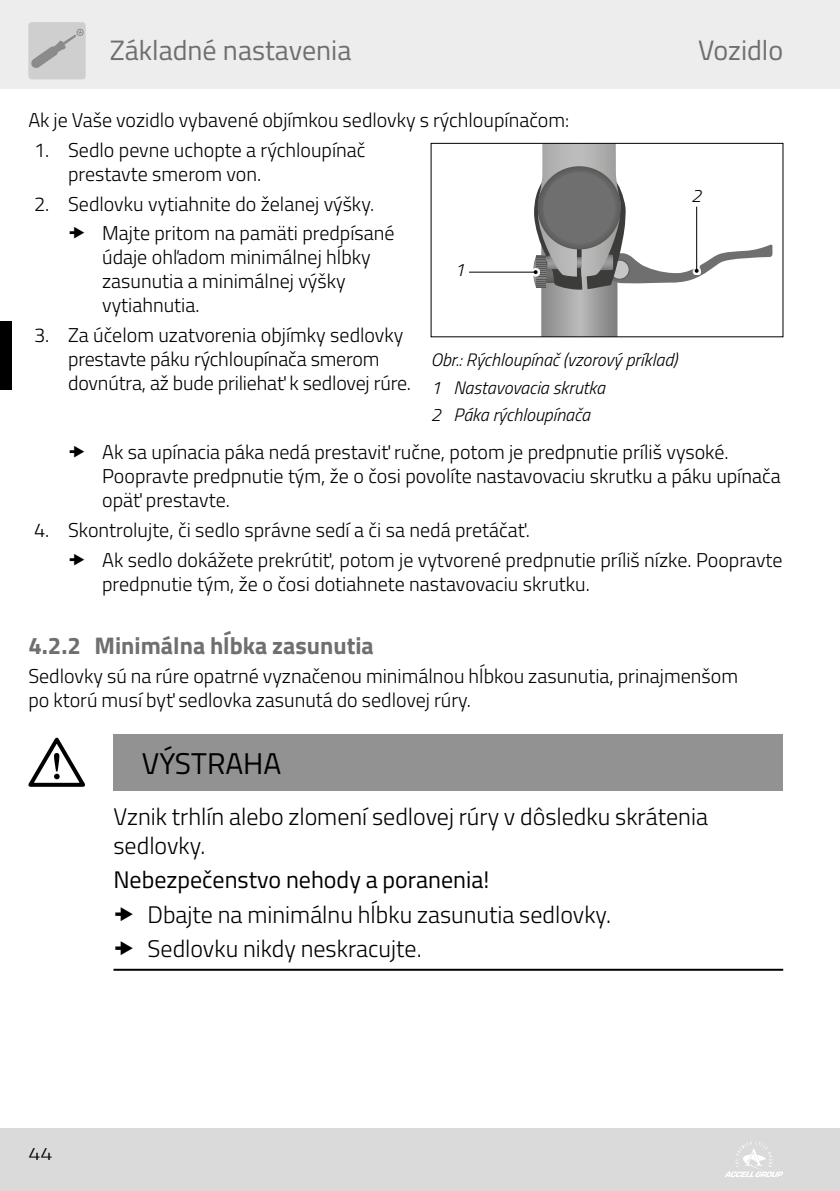
<style>
.page{position:relative;width:840px;height:1191px;background:#fff}
.page>*{position:absolute;margin:0;border:0;box-sizing:border-box;transform-origin:0 0}
.t1{font:30px "Titillium Web";color:#000}
.t2{font:28px "Titillium Web";color:#706f6f}
.t3{font:300 24px/28.8px "Titillium Web";color:#000}
.t4{font:24px "Titillium Web";color:#000}
.t5{font:700 24px "Titillium Web";color:#706f6f}
.t6{font:300 20px/24px "Titillium Web";color:#000}
.t7{font:italic 300 18px/27.2px "Titillium Web";color:#000}
.t8{font:300 18px "Titillium Web";color:#000;scale:1.2 1}
</style>
<div class="page">
<div style="left:0;top:1128px;width:839px;height:63px;background:#dadada"></div>
<div style="left:0;top:0;width:839px;height:89px;background:#ededed"></div>
<div style="left:28px;top:22px;width:58px;height:57px;background:#cfcfcf;border-radius:3px"></div>
<svg style="left:31px;top:29px;width:53px;height:39px"></svg>
<div style="left:0;top:321px;width:11px;height:68px;background:#000"></div>
<svg style="left:725px;top:1141px;width:58px;height:36px"></svg>
<div style="left:113px;top:734px;width:669px;height:57px;background:#929292"></div>
<hr style="left:113px;top:968px;width:669px;height:2px;background:#000">
<svg style="left:469px;top:271px;width:63px;height:1px"></svg>
<hr style="left:469px;top:272px;width:66px;height:1px;background:#000">
<svg style="left:532px;top:143px;width:240px;height:194px"></svg>
<svg style="left:28px;top:737px;width:57px;height:50px"></svg>
<h2 class="t2" style="left:110px;top:30px;width:243px">Základné nastavenia</h2>
<h2 class="t2" style="left:697px;top:30px;width:87px">Vozidlo</h2>
<p class="t6" style="left:28px;top:107px;width:542px">Ak je Vaše vozidlo vybavené objímkou sedlovky s rýchloupínačom:</p>
<p class="t6" style="left:68px;top:137px;width:299px;text-indent:-34px">1. Sedlo pevne uchopte a rýchloupínač prestavte smerom von.</p>
<p class="t6" style="left:102px;top:188px;width:294px;line-height:29.6px;text-indent:-68px">2. Sedlovku vytiahnite do želanej výšky.<br>Majte pritom na pamäti predpísané</p>
<p class="t6" style="left:102px;top:244px;width:270px">údaje ohľadom minimálnej hĺbky zasunutia a minimálnej výšky vytiahnutia.</p>
<p class="t6" style="left:68px;top:322px;width:344px;text-indent:-34px">3. Za účelom uzatvorenia objímky sedlovky prestavte páku rýchloupínača smerom dovnútra, až bude priliehať k sedlovej rúre.</p>
<p class="t7" style="left:454px;top:256px;width:12px">1</p>
<p class="t7" style="left:430px;top:345px;width:248px">Obr.: Rýchloupínač (vzorový príklad)<br>1 Nastavovacia skrutka<br>2 Páka rýchloupínača</p>
<p class="t7" style="left:690px;top:181px;width:12px">2</p>
<p class="t6" style="left:102px;top:439px;width:679px">Ak sa upínacia páka nedá prestaviť ručne, potom je predpnutie príliš vysoké.<br>Poopravte predpnutie tým, že o čosi povolíte nastavovaciu skrutku a páku upínača opäť prestavte.</p>
<p class="t6" style="left:102px;top:514px;width:681px;line-height:29.6px;text-indent:-68px">4. Skontrolujte, či sedlo správne sedí a či sa nedá pretáčať.<br>Ak sedlo dokážete prekrútiť, potom je vytvorené predpnutie príliš nízke. Poopravte</p>
<p class="t6" style="left:102px;top:571px;width:489px">predpnutie tým, že o čosi dotiahnete nastavovaciu skrutku.</p>
<p class="t5" style="left:28px;top:627px;width:347px">4.2.2 Minimálna hĺbka zasunutia</p>
<p class="t6" style="left:28px;top:663px;width:710px">Sedlovky sú na rúre opatrné vyznačenou minimálnou hĺbkou zasunutia, prinajmenšom po ktorú musí byť sedlovka zasunutá do sedlovej rúry.</p>
<h1 class="t1" style="left:142px;top:741px;width:141px">VÝSTRAHA</h1>
<p class="t3" style="left:113px;top:801px;width:595px">Vznik trhlín alebo zlomení sedlovej rúry v dôsledku skrátenia sedlovky.</p>
<p class="t4" style="left:113px;top:862px;width:377px">Nebezpečenstvo nehody a poranenia!</p>
<p class="t3" style="left:147px;top:896px;width:465px;line-height:34.4px">Dbajte na minimálnu hĺbku zasunutia sedlovky.<br>Sedlovku nikdy neskracujte.</p>
<p class="t8" style="left:28px;top:1141px;width:22px">44</p>
</div>
